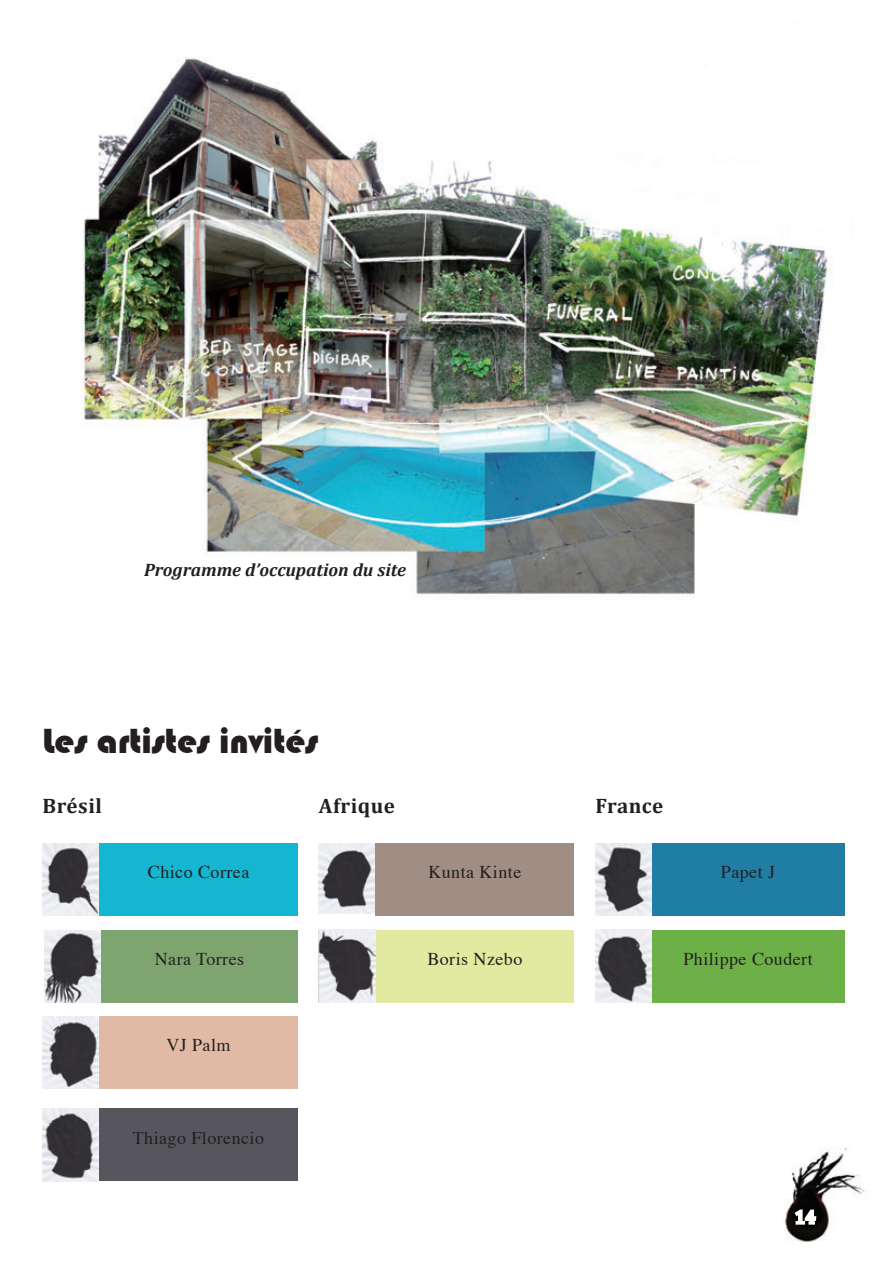
<style>
.page{position:relative;width:893px;height:1263px;background:#fff}
.page>*{position:absolute;margin:0;border:0;box-sizing:border-box;transform-origin:0 0}
.t1{font:36px "Bauhaus 93";color:#231f20}
.t2{font:700 21px "Cambria";letter-spacing:.025em;color:#231f20}
.t3{font:18px "Times";letter-spacing:.025em;color:#231f20}
.t4{font:italic 700 18px "Cambria";color:#231f20}
</style>
<div class="page">
<img style="left:784px;top:1148px;width:81px;height:94px">
<svg style="left:792px;top:1208px;width:26px;height:19px"></svg>
<img style="left:81px;top:58px;width:752px;height:538px">
<img style="left:595px;top:844px;width:56px;height:72px">
<img style="left:595px;top:930px;width:56px;height:72px">
<img style="left:43px;top:844px;width:56px;height:72px">
<img style="left:45px;top:930px;width:56px;height:72px">
<img style="left:43px;top:1016px;width:56px;height:72px">
<img style="left:319px;top:844px;width:56px;height:69px">
<div style="left:100px;top:844px;width:198px;height:72px;background:#14b6d1"></div>
<div style="left:101px;top:930px;width:197px;height:72px;background:#7ea570"></div>
<div style="left:99px;top:1016px;width:199px;height:73px;background:#e1baa5"></div>
<div style="left:376px;top:844px;width:198px;height:72px;background:#a08e84"></div>
<div style="left:376px;top:930px;width:198px;height:72px;background:#e2e9a0"></div>
<div style="left:652px;top:844px;width:192px;height:72px;background:#207ea5"></div>
<div style="left:652px;top:930px;width:192px;height:72px;background:#6eb048"></div>
<img style="left:43px;top:1109px;width:56px;height:72px">
<div style="left:99px;top:1109px;width:199px;height:72px;background:#56565c"></div>
<img style="left:319px;top:930px;width:56px;height:73px">
<p class="t4" style="left:144px;top:558px;width:264px">Programme d’occupation du site</p>
<h1 class="t1" style="left:43px;top:720px;width:277px">Les artistes invités</h1>
<p class="t2" style="left:43px;top:793px;width:61px">Brésil</p>
<p class="t2" style="left:319px;top:793px;width:78px">Afrique</p>
<p class="t2" style="left:595px;top:793px;width:69px">France</p>
<p class="t3" style="left:148px;top:855px;width:103px">Chico Correa</p>
<p class="t3" style="left:428px;top:855px;width:94px">Kunta Kinte</p>
<p class="t3" style="left:721px;top:855px;width:56px">Papet J</p>
<p class="t3" style="left:155px;top:942px;width:91px">Nara Torres</p>
<p class="t3" style="left:166px;top:1028px;width:66px">VJ Palm</p>
<p class="t3" style="left:427px;top:942px;width:96px">Boris Nzebo</p>
<p class="t3" style="left:683px;top:942px;width:131px">Philippe Coudert</p>
<p class="t3" style="left:133px;top:1121px;width:133px">Thiago Florencio</p>
</div>
